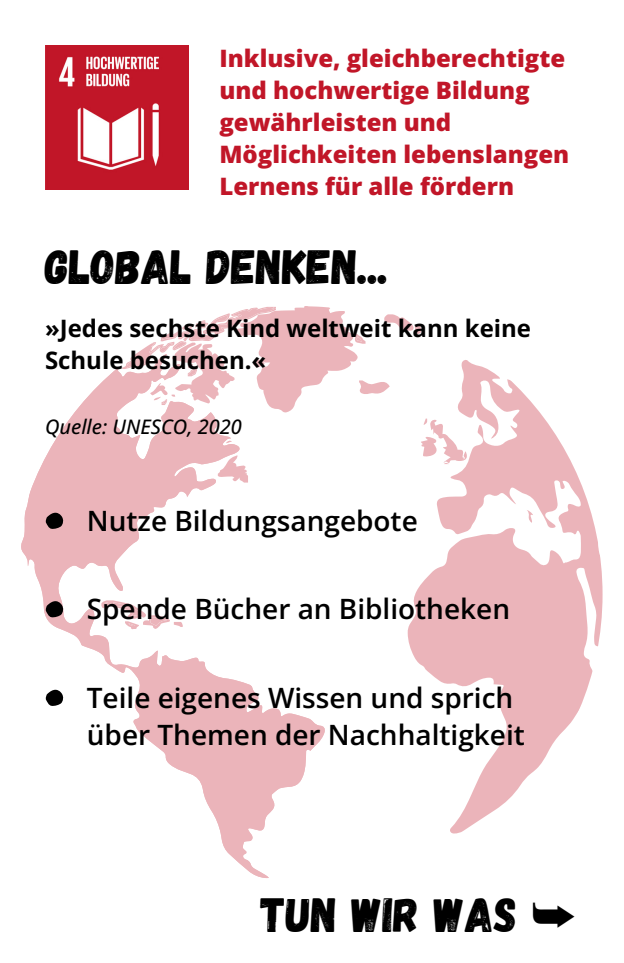
<style>
.page{position:relative;width:624px;height:963px;background:#fff}
.page>*{position:absolute;margin:0;border:0;box-sizing:border-box;transform-origin:0 0}
.t1{font:48px "Gagalin";color:#000}
.t2{font:600 28px/37.2px "Open Sans";color:#000}
.t3{font:800 24px/32px "Open Sans";color:#c11628}
.t4{font:700 24px/32px "Open Sans";color:#000}
.t5{font:italic 500 20px "Open Sans";color:#000}
.s1{font-family:"Free Serif"}
</style>
<div class="page">
<svg style="left:408px;top:360px;width:194px;height:474px"></svg>
<svg style="left:527px;top:510px;width:6px;height:13px"></svg>
<svg style="left:21px;top:366px;width:304px;height:512px"></svg>
<svg style="left:226px;top:440px;width:6px;height:3px"></svg>
<svg style="left:101px;top:600px;width:82px;height:29px"></svg>
<svg style="left:218px;top:455px;width:30px;height:28px"></svg>
<svg style="left:122px;top:306px;width:299px;height:107px"></svg>
<svg style="left:421px;top:419px;width:46px;height:45px"></svg>
<svg style="left:45px;top:511px;width:20px;height:18px"></svg>
<svg style="left:45px;top:600px;width:20px;height:18px"></svg>
<svg style="left:45px;top:688px;width:20px;height:18px"></svg>
<img style="left:45px;top:45px;width:144px;height:144px">
<p class="t3" style="left:219px;top:42px;width:351px">Inklusive, gleichberechtigte und hochwertige Bildung gewährleisten und<br>Möglichkeiten lebenslangen<br>Lernens für alle fördern</p>
<h1 class="t1" style="left:45px;top:236px;width:345px">GLOBAL DENKEN...</h1>
<p class="t4" style="left:45px;top:311px;width:488px">»Jedes sechste Kind weltweit kann keine<br>Schule besuchen.«</p>
<p class="t5" style="left:45px;top:412px;width:198px">Quelle: UNESCO, 2020</p>
<p class="t2" style="left:87px;top:501px;width:332px">Nutze Bildungsangebote</p>
<p class="t2" style="left:87px;top:590px;width:425px">Spende Bücher an Bibliotheken</p>
<p class="t2" style="left:87px;top:678px;width:440px">Teile eigenes Wissen und sprich über Themen der Nachhaltigkeit</p>
<h1 class="t1" style="left:261px;top:883px;width:317px">TUN WIR WAS <span class="s1">➥</span></h1>
</div>
